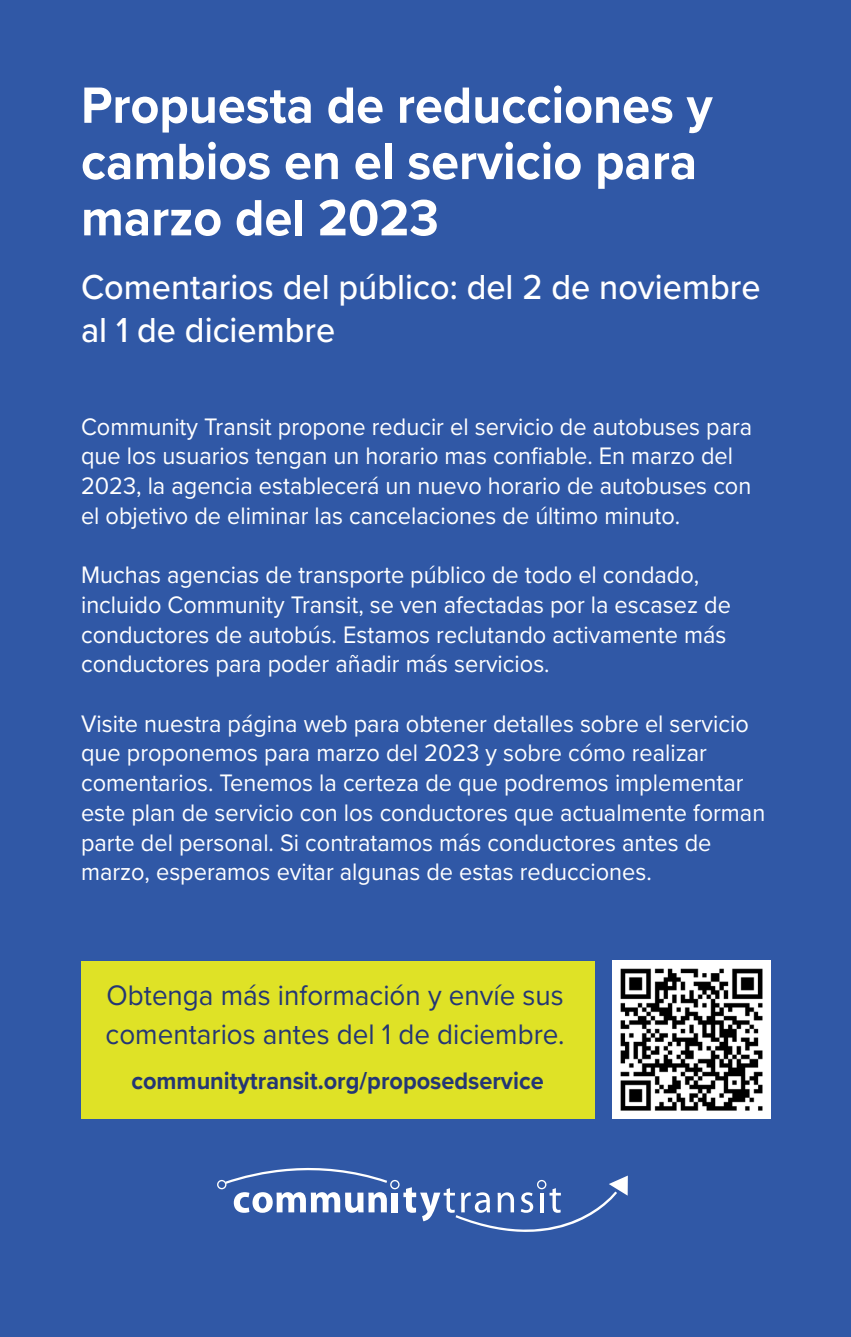
<style>
.page{position:relative;width:851px;height:1337px;background:#fff}
.page>*{position:absolute;margin:0;border:0;box-sizing:border-box;transform-origin:0 0}
.t1{font:700 52.88px/56.2px "Proxima Nova";color:#fff;scale:.95 1}
.t2{font:500 36px/43.2px "Proxima Nova";color:#fff;scale:.95 1}
.t3{font:29.25px/39.4px "Proxima Nova";color:#243675;scale:.95 1}
.t4{font:24.75px/29.7px "Proxima Nova";color:#fff;scale:.95 1}
.t5{font:700 24.75px "Proxima Nova";color:#243675;scale:.95 1}
</style>
<div class="page">
<div style="left:0;top:0;width:850px;height:1336px;background:#3058a6"></div>
<div style="left:81px;top:960px;width:513px;height:158px;background:#dfe226"></div>
<img style="left:612px;top:960px;width:158px;height:158px">
<svg style="left:217px;top:1167px;width:410px;height:65px"></svg>
<p class="t1" style="left:81px;top:76px;width:666px">Propuesta de reducciones y cambios en el servicio para marzo del 2023</p>
<p class="t2" style="left:81px;top:264px;width:716px">Comentarios del público: del 2 de noviembre al 1 de diciembre</p>
<p class="t4" style="left:81px;top:410px;width:708px">Community Transit propone reducir el servicio de autobuses para que los usuarios tengan un horario mas confiable. En marzo del 2023, la agencia establecerá un nuevo horario de autobuses con el objetivo de eliminar las cancelaciones de último minuto.</p>
<p class="t4" style="left:81px;top:559px;width:685px">Muchas agencias de transporte público de todo el condado, incluido Community Transit, se ven afectadas por la escasez de conductores de autobús. Estamos reclutando activamente más conductores para poder añadir más servicios.</p>
<p class="t4" style="left:81px;top:707px;width:721px">Visite nuestra página web para obtener detalles sobre el servicio que proponemos para marzo del 2023 y sobre cómo realizar comentarios. Tenemos la certeza de que podremos implementar este plan de servicio con los conductores que actualmente forman parte del personal. Si contratamos más conductores antes de marzo, esperamos evitar algunas de estas reducciones.</p>
<p class="t3" style="left:106px;top:974px;width:485px">Obtenga más información y envíe sus comentarios antes del 1 de diciembre.</p>
<p class="t5" style="left:131px;top:1062px;width:435px">communitytransit.org/proposedservice</p>
</div>
